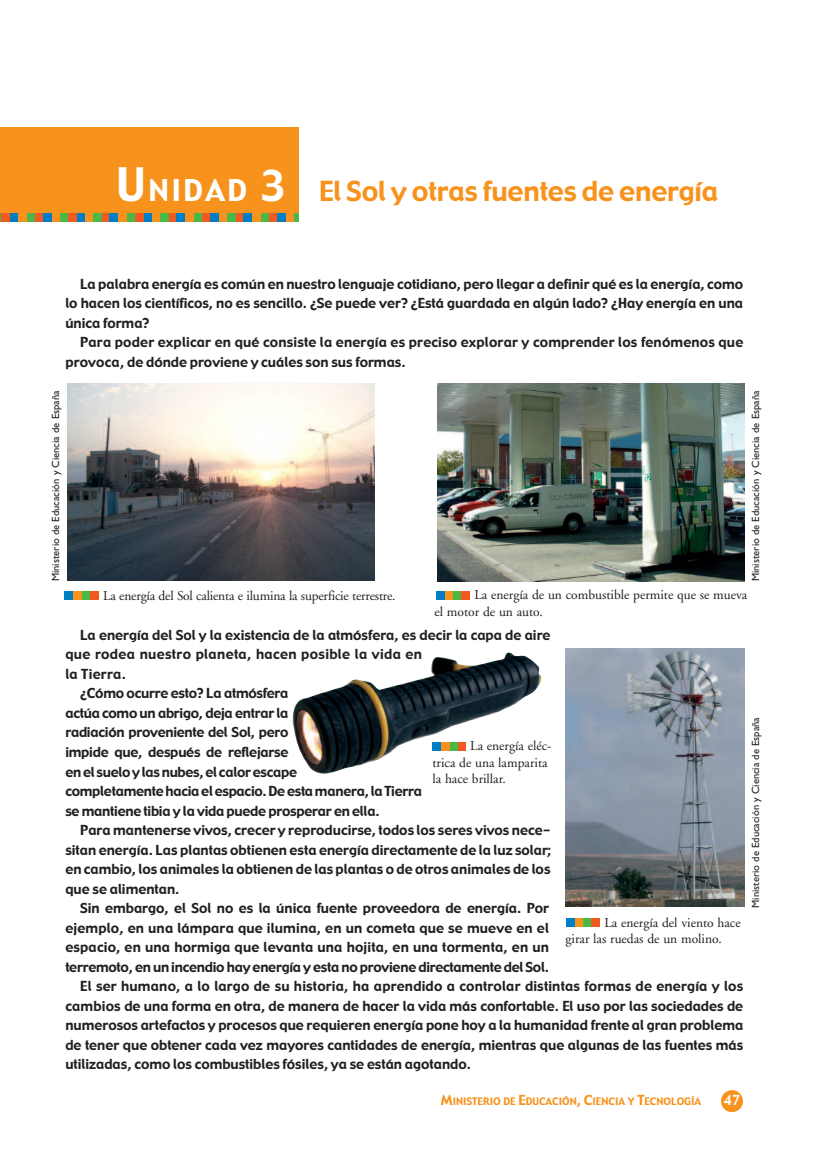
<style>
.page{position:relative;width:830px;height:1149px;background:#fff}
.page>*{position:absolute;margin:0;border:0;box-sizing:border-box;transform-origin:0 0}
.t1{font:27px "Gadget";letter-spacing:-.005em;color:#f7931d}
.t2{font:13.5px/19.5px "Gadget";color:#231f20;text-align:justify}
.t3{font:13.5px "Gadget";letter-spacing:-.02em;color:#231f20}
.t4{font:13.5px/16.5px "Adobe Garamond";color:#231f20}
.t5{font:13.5px "Gadget";letter-spacing:.025em;color:#231f20}
.t6{font:13.5px "Gadget";letter-spacing:.02em;color:#231f20}
.t7{font:13.5px "Gadget";color:#fff}
.t8{font:10.5px "Santi Gill Sans";color:#231f20}
.t9{font:10.2px "Gadget";color:#f7931d}
.s1{font-size:45px;color:#fff}
.s2{font-size:29.25px;color:#fff}
.s3{font-size:42px;color:#fff}
.s4{font-size:13.5px}
</style>
<div class="page">
<div style="left:720px;top:1089px;width:22px;height:22px;background:#f7931d;border-radius:50%"></div>
<img style="left:67px;top:383px;width:307px;height:197px">
<img style="left:437px;top:383px;width:307px;height:198px">
<svg style="left:65px;top:591px;width:34px;height:9px"></svg>
<div style="left:90px;top:591px;width:8px;height:8px;background:#f15921"></div>
<div style="left:81px;top:591px;width:9px;height:8px;background:#4cb848"></div>
<div style="left:73px;top:591px;width:8px;height:8px;background:#f7931d"></div>
<div style="left:65px;top:591px;width:8px;height:8px;background:#007ec5"></div>
<img style="left:565px;top:648px;width:179px;height:258px">
<img style="left:292px;top:652px;width:250px;height:122px">
<svg style="left:565px;top:917px;width:36px;height:10px"></svg>
<div style="left:582px;top:917px;width:8px;height:9px;background:#4cb848"></div>
<div style="left:574px;top:917px;width:8px;height:9px;background:#f7931d"></div>
<div style="left:565px;top:917px;width:9px;height:9px;background:#007ec5"></div>
<svg style="left:432px;top:741px;width:35px;height:10px"></svg>
<div style="left:449px;top:741px;width:8px;height:9px;background:#4cb848"></div>
<div style="left:440px;top:741px;width:9px;height:9px;background:#f7931d"></div>
<div style="left:432px;top:741px;width:8px;height:9px;background:#007ec5"></div>
<div style="left:0;top:128px;width:298px;height:88px;background:#f7931d"></div>
<div style="left:35px;top:213px;width:8px;height:8px;background:#f15921"></div>
<div style="left:26px;top:213px;width:9px;height:8px;background:#4cb848"></div>
<div style="left:18px;top:213px;width:8px;height:8px;background:#f7931d"></div>
<div style="left:10px;top:213px;width:8px;height:8px;background:#007ec5"></div>
<div style="left:1px;top:213px;width:9px;height:8px;background:#f15921"></div>
<div style="left:101px;top:213px;width:9px;height:8px;background:#f15921"></div>
<div style="left:93px;top:213px;width:8px;height:8px;background:#4cb848"></div>
<div style="left:85px;top:213px;width:8px;height:8px;background:#f7931d"></div>
<div style="left:76px;top:213px;width:9px;height:8px;background:#007ec5"></div>
<div style="left:68px;top:213px;width:8px;height:8px;background:#f15921"></div>
<div style="left:60px;top:213px;width:8px;height:8px;background:#4cb848"></div>
<div style="left:51px;top:213px;width:9px;height:8px;background:#f7931d"></div>
<div style="left:43px;top:213px;width:8px;height:8px;background:#007ec5"></div>
<div style="left:168px;top:213px;width:9px;height:8px;background:#f15921"></div>
<div style="left:160px;top:213px;width:8px;height:8px;background:#4cb848"></div>
<div style="left:151px;top:213px;width:9px;height:8px;background:#f7931d"></div>
<div style="left:143px;top:213px;width:8px;height:8px;background:#007ec5"></div>
<div style="left:135px;top:213px;width:8px;height:8px;background:#f15921"></div>
<div style="left:126px;top:213px;width:9px;height:8px;background:#4cb848"></div>
<div style="left:118px;top:213px;width:8px;height:8px;background:#f7931d"></div>
<div style="left:110px;top:213px;width:8px;height:8px;background:#007ec5"></div>
<div style="left:235px;top:213px;width:8px;height:8px;background:#f15921"></div>
<div style="left:227px;top:213px;width:8px;height:8px;background:#4cb848"></div>
<div style="left:218px;top:213px;width:9px;height:8px;background:#f7931d"></div>
<div style="left:210px;top:213px;width:8px;height:8px;background:#007ec5"></div>
<div style="left:202px;top:213px;width:8px;height:8px;background:#f15921"></div>
<div style="left:193px;top:213px;width:9px;height:8px;background:#4cb848"></div>
<div style="left:185px;top:213px;width:8px;height:8px;background:#f7931d"></div>
<div style="left:177px;top:213px;width:8px;height:8px;background:#007ec5"></div>
<div style="left:293px;top:213px;width:5px;height:8px;background:#4cb848"></div>
<div style="left:285px;top:213px;width:8px;height:8px;background:#f7931d"></div>
<div style="left:277px;top:213px;width:8px;height:8px;background:#007ec5"></div>
<div style="left:268px;top:213px;width:9px;height:8px;background:#f15921"></div>
<div style="left:260px;top:213px;width:8px;height:8px;background:#4cb848"></div>
<div style="left:252px;top:213px;width:8px;height:8px;background:#f7931d"></div>
<div style="left:243px;top:213px;width:9px;height:8px;background:#007ec5"></div>
<div style="left:436px;top:591px;width:35px;height:9px;background:#f15921"></div>
<div style="left:452px;top:591px;width:9px;height:8px;background:#4cb848"></div>
<div style="left:444px;top:591px;width:8px;height:8px;background:#f7931d"></div>
<div style="left:436px;top:591px;width:8px;height:8px;background:#007ec5"></div>
<h1 class="t1" style="left:116px;top:176px;width:603px"><span class="s1">U</span><span class="s2">NIDAD</span> <span class="s3">3</span> El Sol y otras fuentes de energía</h1>
<p class="t2" style="left:65px;top:274px;width:679px;text-indent:15px">La palabra energía es común en nuestro lenguaje cotidiano, pero llegar a definir qué es la energía, como lo hacen los científicos, no es sencillo. ¿Se puede ver? ¿Está guardada en algún lado? ¿Hay energía en una única forma?</p>
<p class="t2" style="left:65px;top:332px;width:679px;text-indent:15px">Para poder explicar en qué consiste la energía es preciso explorar y comprender los fenómenos que provoca, de dónde proviene y cuáles son sus formas.</p>
<p class="t8" style="left:52px;top:581px;width:192px;rotate:-90deg">Ministerio de Educación y Ciencia de España</p>
<p class="t8" style="left:751px;top:581px;width:192px;rotate:-90deg">Ministerio de Educación y Ciencia de España</p>
<p class="t4" style="left:103px;top:588px;width:294px">La energía del Sol calienta e ilumina la superficie terrestre.</p>
<p class="t4" style="left:434px;top:588px;width:314px;text-indent:40px">La energía de un combustible permite que se mueva el motor de un auto.</p>
<p class="t2" style="left:80px;top:625px;width:471px">La energía del Sol y la existencia de la atmósfera, es decir la capa de aire</p>
<p class="t5" style="left:65px;top:646px;width:358px">que rodea nuestro planeta, hacen posible la vida en</p>
<p class="t6" style="left:65px;top:666px;width:62px">la Tierra.</p>
<p class="t3" style="left:80px;top:685px;width:210px">¿Cómo ocurre esto? La atmósfera</p>
<p class="t3" style="left:65px;top:705px;width:224px">actúa como un abrigo, deja entrar la</p>
<p class="t3" style="left:65px;top:724px;width:224px">radiación proveniente del Sol, pero</p>
<p class="t2" style="left:65px;top:742px;width:224px">impide que, después de reflejarse</p>
<p class="t3" style="left:65px;top:763px;width:233px">en el suelo y las nubes, el calor escape</p>
<p class="t3" style="left:65px;top:783px;width:358px">completamente hacia el espacio. De esta manera, la Tierra</p>
<p class="t3" style="left:65px;top:802px;width:315px">se mantiene tibia y la vida puede prosperar en ella.</p>
<p class="t2" style="left:80px;top:820px;width:471px">Para mantenerse vivos, crecer y reproducirse, todos los seres vivos nece-</p>
<p class="t2" style="left:65px;top:839px;width:486px">sitan energía. Las plantas obtienen esta energía directamente de la luz solar;</p>
<p class="t2" style="left:65px;top:859px;width:486px">en cambio, los animales la obtienen de las plantas o de otros animales de los</p>
<p class="t2" style="left:65px;top:878px;width:116px">que se alimentan.</p>
<p class="t2" style="left:80px;top:898px;width:470px">Sin embargo, el Sol no es la única fuente proveedora de energía. Por</p>
<p class="t2" style="left:65px;top:917px;width:485px">ejemplo, en una lámpara que ilumina, en un cometa que se mueve en el</p>
<p class="t2" style="left:65px;top:937px;width:485px">espacio, en una hormiga que levanta una hojita, en una tormenta, en un</p>
<p class="t3" style="left:65px;top:958px;width:485px">terremoto, en un incendio hay energía y esta no proviene directamente del Sol.</p>
<p class="t2" style="left:80px;top:976px;width:664px">El ser humano, a lo largo de su historia, ha aprendido a controlar distintas formas de energía y los</p>
<p class="t2" style="left:65px;top:995px;width:679px">cambios de una forma en otra, de manera de hacer la vida más confortable. El uso por las sociedades de</p>
<p class="t2" style="left:65px;top:1015px;width:679px">numerosos artefactos y procesos que requieren energía pone hoy a la humanidad frente al gran problema</p>
<p class="t2" style="left:65px;top:1034px;width:679px">de tener que obtener cada vez mayores cantidades de energía, mientras que algunas de las fuentes más</p>
<p class="t2" style="left:65px;top:1054px;width:407px">utilizadas, como los combustibles fósiles, ya se están agotando.</p>
<p class="t4" style="left:432px;top:738px;width:120px;text-indent:38px">La energía eléc&shy;trica de una lamparita la hace brillar.</p>
<p class="t4" style="left:565px;top:914px;width:176px;text-indent:39px">La energía del viento hace girar las ruedas de un molino.</p>
<p class="t8" style="left:751px;top:907px;width:192px;rotate:-90deg">Ministerio de Educación y Ciencia de España</p>
<p class="t9" style="left:440px;top:1095px;width:262px"><span class="s4">M</span>INISTERIO DE <span class="s4">E</span>DUCACIÓN<span class="s4">, C</span>IENCIA Y <span class="s4">T</span>ECNOLOGÍA</p>
<p class="t7" style="left:723px;top:1092px;width:18px">47</p>
</div>
